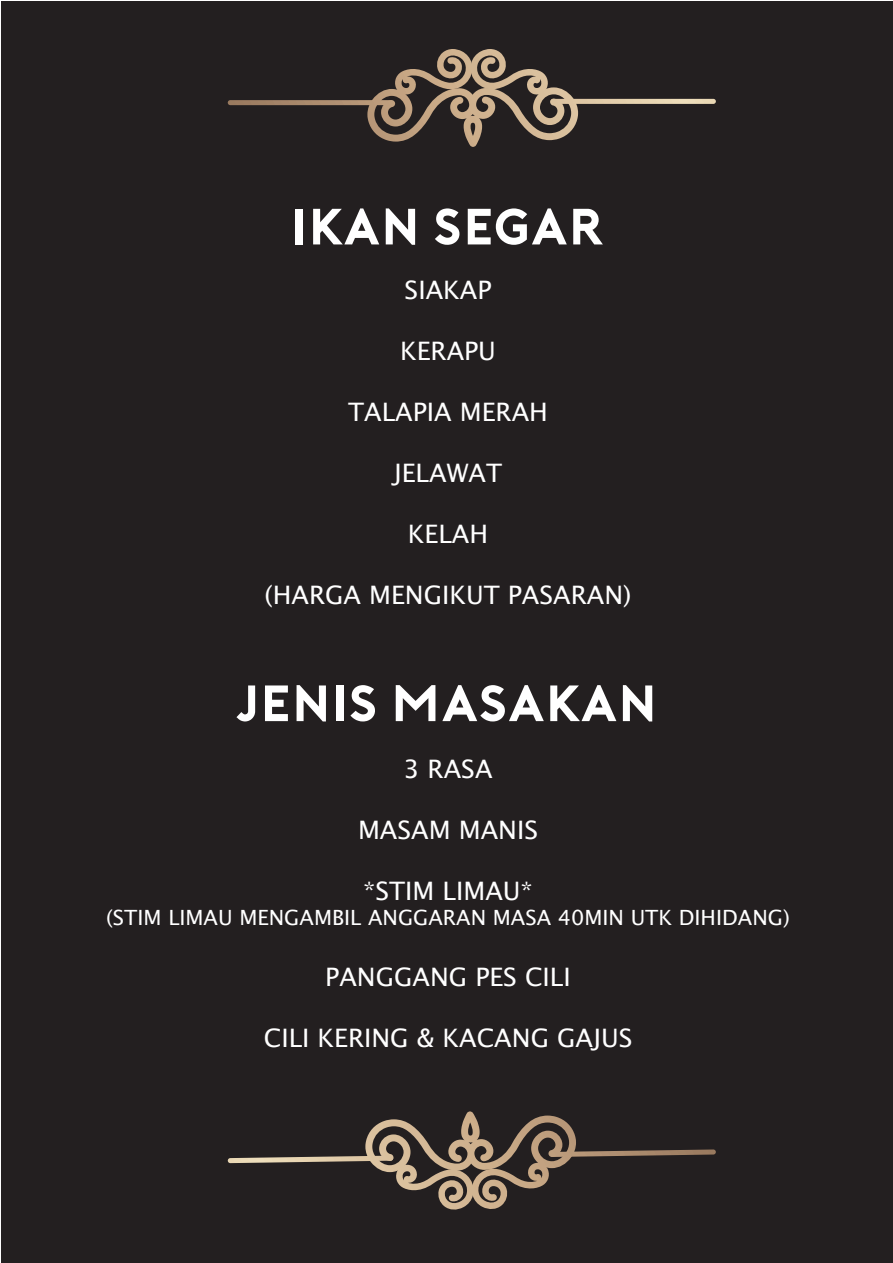
<style>
.page{position:relative;width:893px;height:1263px;background:#fff}
.page>*{position:absolute;margin:0;border:0;box-sizing:border-box;transform-origin:0 0}
.t1{font:50.85px "Porter Bold DEMO";color:#fff}
.t2{font:25.5px "Lucida Sans Unicode";color:#fff}
.t3{font:21px "Lucida Sans Unicode";color:#fff}
</style>
<div class="page">
<div style="left:2px;top:2px;width:891px;height:1261px;background:#231f20"></div>
<svg style="left:367px;top:49px;width:204px;height:97px"></svg>
<svg style="left:550px;top:99px;width:166px;height:5px"></svg>
<svg style="left:228px;top:100px;width:165px;height:5px"></svg>
<svg style="left:228px;top:1111px;width:488px;height:99px"></svg>
<h1 class="t1" style="left:291px;top:200px;width:315px">IKAN SEGAR</h1>
<p class="t2" style="left:405px;top:270px;width:88px">SIAKAP</p>
<p class="t2" style="left:400px;top:331px;width:97px">KERAPU</p>
<p class="t2" style="left:348px;top:392px;width:201px">TALAPIA MERAH</p>
<p class="t2" style="left:394px;top:453px;width:110px">JELAWAT</p>
<p class="t2" style="left:408px;top:514px;width:82px">KELAH</p>
<p class="t2" style="left:265px;top:575px;width:368px">(HARGA MENGIKUT PASARAN)</p>
<h1 class="t1" style="left:238px;top:677px;width:422px">JENIS MASAKAN</h1>
<p class="t2" style="left:403px;top:748px;width:91px">3 RASA</p>
<p class="t2" style="left:358px;top:809px;width:182px">MASAM MANIS</p>
<p class="t2" style="left:363px;top:871px;width:171px">*STIM LIMAU*</p>
<p class="t3" style="left:106px;top:901px;width:685px">(STIM LIMAU MENGAMBIL ANGGARAN MASA 40MIN UTK DIHIDANG)</p>
<p class="t2" style="left:325px;top:957px;width:247px">PANGGANG PES CILI</p>
<p class="t2" style="left:264px;top:1018px;width:370px">CILI KERING &amp; KACANG GAJUS</p>
</div>
